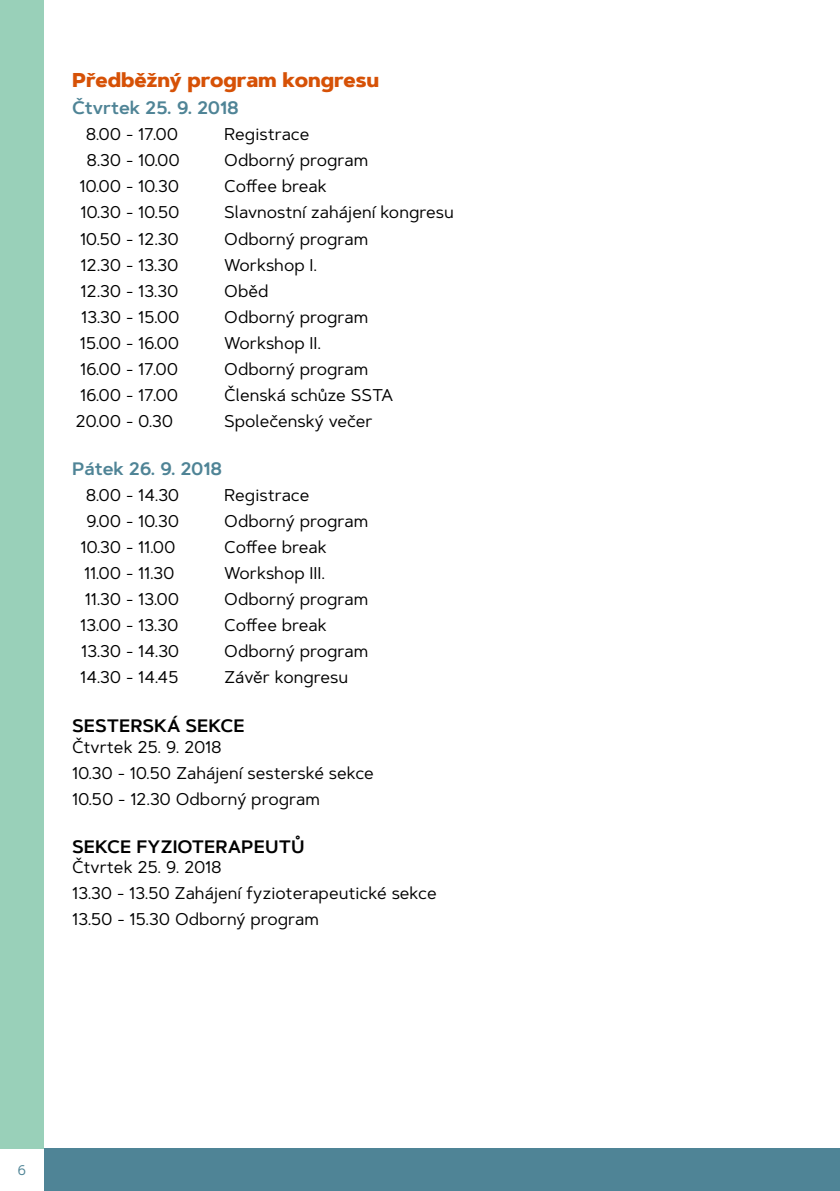
<style>
.page{position:relative;width:840px;height:1191px;background:#fff}
.page>*{position:absolute;margin:0;border:0;box-sizing:border-box;transform-origin:0 0}
.t1{font:800 20px "Artegra Sans";color:#d65106}
.t2{font:600 18px "Artegra Sans";color:#000}
.t3{font:600 18px "Artegra Sans";color:#4f8496}
.t4{font:17px "Artegra Sans";color:#000}
.t5{font:14px "Artegra Sans";color:#4f8496}
</style>
<div class="page">
<div style="left:44px;top:1148px;width:795px;height:43px;background:#4f8496"></div>
<div style="left:0;top:0;width:44px;height:1148px;background:#99d0b9"></div>
<h1 class="t1" style="left:72px;top:65px;width:308px">Předběžný program kongresu</h1>
<h2 class="t3" style="left:72px;top:95px;width:168px">Čtvrtek 25. 9. 2018</h2>
<p class="t4" style="left:86px;top:122px;width:94px">8.00 - 17.00</p>
<p class="t4" style="left:224px;top:122px;width:87px">Registrace</p>
<p class="t4" style="left:87px;top:149px;width:95px">8.30 - 10.00</p>
<p class="t4" style="left:224px;top:149px;width:145px">Odborný program</p>
<p class="t4" style="left:79px;top:175px;width:101px">10.00 - 10.30</p>
<p class="t4" style="left:224px;top:175px;width:104px">Coffee break</p>
<p class="t4" style="left:80px;top:201px;width:101px">10.30 - 10.50</p>
<p class="t4" style="left:224px;top:201px;width:231px">Slavnostní zahájení kongresu</p>
<p class="t4" style="left:80px;top:227px;width:100px">10.50 - 12.30</p>
<p class="t4" style="left:224px;top:227px;width:145px">Odborný program</p>
<p class="t4" style="left:81px;top:253px;width:99px">12.30 - 13.30</p>
<p class="t4" style="left:224px;top:253px;width:94px">Workshop I.</p>
<p class="t4" style="left:81px;top:279px;width:99px">12.30 - 13.30</p>
<p class="t4" style="left:224px;top:279px;width:46px">Oběd</p>
<p class="t4" style="left:81px;top:305px;width:100px">13.30 - 15.00</p>
<p class="t4" style="left:224px;top:305px;width:145px">Odborný program</p>
<p class="t4" style="left:80px;top:331px;width:101px">15.00 - 16.00</p>
<p class="t4" style="left:224px;top:331px;width:98px">Workshop II.</p>
<p class="t4" style="left:80px;top:357px;width:99px">16.00 - 17.00</p>
<p class="t4" style="left:224px;top:357px;width:145px">Odborný program</p>
<p class="t4" style="left:80px;top:383px;width:99px">16.00 - 17.00</p>
<p class="t4" style="left:224px;top:383px;width:171px">Členská schůze SSTA</p>
<p class="t4" style="left:75px;top:409px;width:99px">20.00 - 0.30</p>
<p class="t4" style="left:224px;top:409px;width:150px">Společenský večer</p>
<h2 class="t3" style="left:72px;top:455px;width:151px">Pátek 26. 9. 2018</h2>
<p class="t4" style="left:86px;top:483px;width:95px">8.00 - 14.30</p>
<p class="t4" style="left:224px;top:483px;width:87px">Registrace</p>
<p class="t4" style="left:86px;top:509px;width:94px">9.00 - 10.30</p>
<p class="t4" style="left:224px;top:509px;width:145px">Odborný program</p>
<p class="t4" style="left:80px;top:535px;width:97px">10.30 - 11.00</p>
<p class="t4" style="left:224px;top:535px;width:104px">Coffee break</p>
<p class="t4" style="left:84px;top:561px;width:92px">11.00 - 11.30</p>
<p class="t4" style="left:224px;top:561px;width:102px">Workshop III.</p>
<p class="t4" style="left:85px;top:587px;width:96px">11.30 - 13.00</p>
<p class="t4" style="left:224px;top:587px;width:145px">Odborný program</p>
<p class="t4" style="left:80px;top:613px;width:100px">13.00 - 13.30</p>
<p class="t4" style="left:224px;top:613px;width:104px">Coffee break</p>
<p class="t4" style="left:81px;top:639px;width:100px">13.30 - 14.30</p>
<p class="t4" style="left:224px;top:639px;width:145px">Odborný program</p>
<p class="t4" style="left:80px;top:665px;width:100px">14.30 - 14.45</p>
<p class="t4" style="left:224px;top:665px;width:125px">Závěr kongresu</p>
<h3 class="t2" style="left:72px;top:713px;width:174px">SESTERSKÁ SEKCE</h3>
<p class="t4" style="left:72px;top:735px;width:151px">Čtvrtek 25. 9. 2018</p>
<p class="t4" style="left:72px;top:761px;width:303px">10.30 - 10.50 Zahájení sesterské sekce</p>
<p class="t4" style="left:72px;top:787px;width:249px">10.50 - 12.30 Odborný program</p>
<h3 class="t2" style="left:72px;top:833px;width:234px">SEKCE FYZIOTERAPEUTŮ</h3>
<p class="t4" style="left:72px;top:855px;width:151px">Čtvrtek 25. 9. 2018</p>
<p class="t4" style="left:72px;top:881px;width:366px">13.30 - 13.50 Zahájení fyzioterapeutické sekce</p>
<p class="t4" style="left:72px;top:907px;width:248px">13.50 - 15.30 Odborný program</p>
<p class="t5" style="left:18px;top:1160px;width:10px">6</p>
</div>
